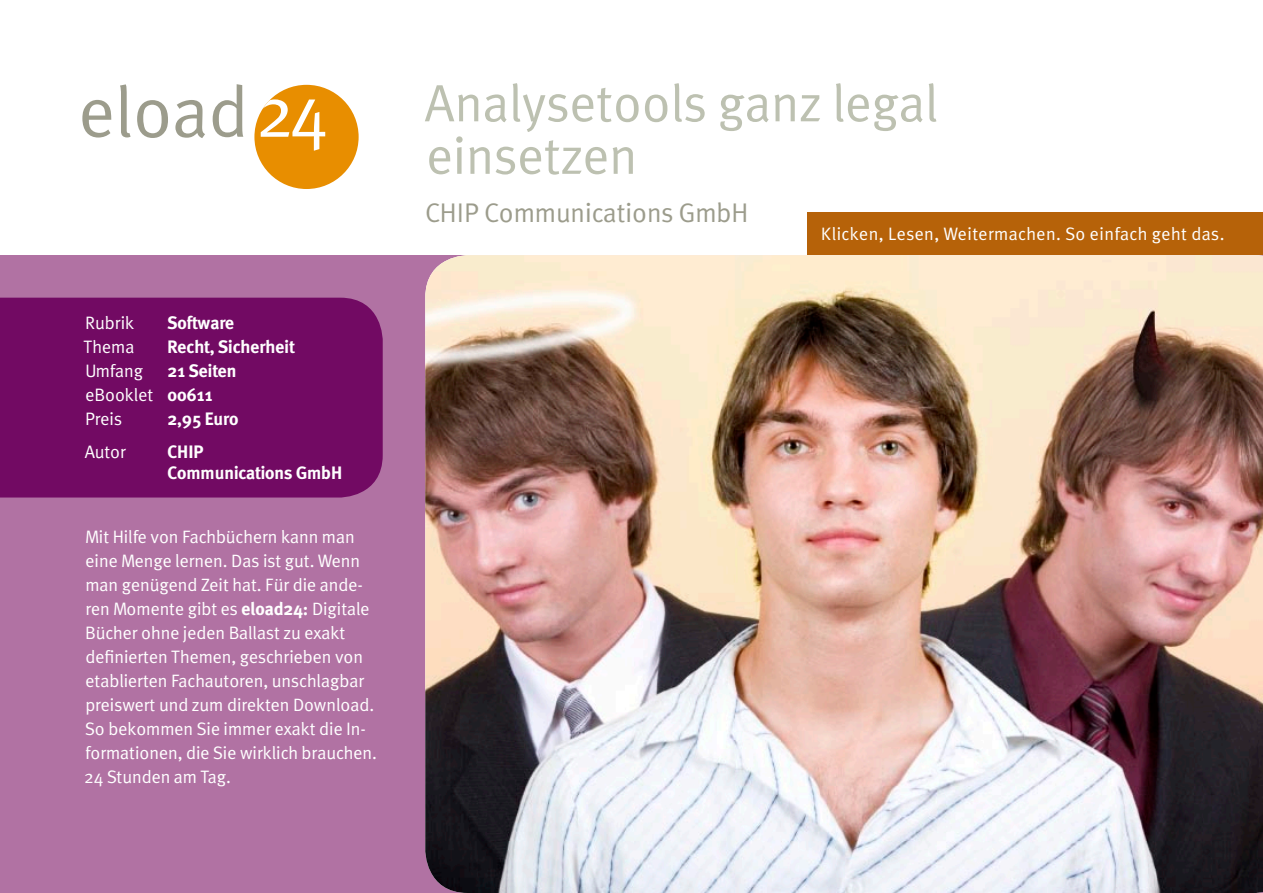
<style>
.page{position:relative;width:1263px;height:893px;background:#fff}
.page>*{position:absolute;margin:0;border:0;box-sizing:border-box;transform-origin:0 0}
.t1{font:72px "Meta";color:#9c9c8c}
.t2{font:52.5px/52.5px "Meta";color:#bdc1b1}
.t3{font:27px "Meta";color:#9c9c8c}
.t4{font:18px/24px "Meta";color:#fff}
.t5{font:700 18px "Meta";color:#fff}
.t6{font:18px "Meta";letter-spacing:.025em;color:#fff}
.s1{color:#fff}
.s2{font-weight:700}
</style>
<div class="page">
<div style="left:254px;top:85px;width:105px;height:104px;background:#e88e00;border-radius:50%"></div>
<div style="left:0;top:255px;width:1263px;height:638px;background:#b172a3"></div>
<img style="left:425px;top:255px;width:838px;height:638px">
<div style="left:0;top:298px;width:383px;height:199px;background:#720a63"></div>
<div style="left:808px;top:213px;width:455px;height:42px;background:#b66209"></div>
<p class="t1" style="left:79px;top:70px;width:251px">eload<span class="s1">24</span></p>
<p class="t4" style="left:85px;top:310px;width:50px">Rubrik</p>
<p class="t5" style="left:168px;top:312px;width:68px">Software</p>
<p class="t4" style="left:84px;top:334px;width:52px">Thema</p>
<p class="t5" style="left:168px;top:336px;width:128px">Recht, Sicherheit</p>
<p class="t4" style="left:85px;top:358px;width:59px">Umfang</p>
<p class="t5" style="left:168px;top:360px;width:70px">21 Seiten</p>
<p class="t4" style="left:86px;top:382px;width:129px">eBooklet <span class="s2">00611</span></p>
<p class="t4" style="left:85px;top:406px;width:38px">Preis</p>
<p class="t5" style="left:168px;top:408px;width:72px">2,95 Euro</p>
<p class="t4" style="left:85px;top:439px;width:43px">Autor</p>
<p class="t5" style="left:168px;top:441px;width:38px">CHIP</p>
<p class="t5" style="left:168px;top:462px;width:176px">Communications GmbH</p>
<p class="t4" style="left:84px;top:525px;width:294px">Mit Hilfe von Fachbüchern kann man eine Menge lernen. Das ist gut. Wenn man genügend Zeit hat. Für die ande&shy;ren Momente gibt es <span class="s2">eload24:</span> Digitale Bücher ohne jeden Ballast zu exakt definierten Themen, geschrieben von etablierten Fachautoren, unschlagbar preiswert und zum direkten Download.<br>So bekommen Sie immer exakt die In&shy;formationen, die Sie wirklich brauchen.<br>24 Stunden am Tag.</p>
<p class="t2" style="left:425px;top:76px;width:515px">Analysetools ganz legal einsetzen</p>
<p class="t3" style="left:425px;top:197px;width:325px">CHIP Communications GmbH</p>
<p class="t6" style="left:821px;top:223px;width:405px">Klicken, Lesen, Weitermachen. So einfach geht das.</p>
</div>
